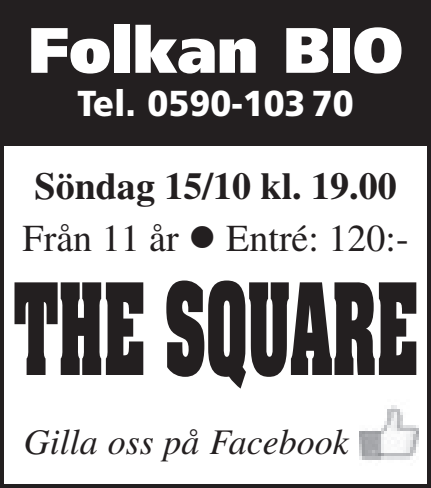
<style>
.page{position:relative;width:431px;height:488px;background:#fff}
.page>*{position:absolute;margin:0;border:0;box-sizing:border-box;transform-origin:0 0}
.t1{font:700 108px "Aachen";color:#231f20;scale:.54 1}
.t2{font:900 64px "Frutiger LT Std";color:#fff;scale:.95 1}
.t3{font:700 38px/52px "Times";color:#231f20;text-align:center}
.t4{font:italic 36px "Times";color:#231f20}
.t5{font:900 36px "Frutiger LT Std";color:#fff;scale:.95 1}
.s1{font-weight:400}
</style>
<div class="page">
<img style="left:359px;top:405px;width:59px;height:55px">
<div style="left:0;top:0;width:431px;height:145px;background:#231f20"></div>
<div style="left:0;top:0;width:431px;height:488px;border:4px solid #231f20"></div>
<h2 class="t2" style="left:29px;top:11px;width:395px">Folkan BIO</h2>
<p class="t5" style="left:78px;top:81px;width:292px">Tel. 0590-103 70</p>
<p class="t3" style="left:23px;top:159px;width:388px">Söndag 15/10 kl. 19.00<br><span class="s1">Från 11 år</span> ● <span class="s1">Entré: 120:-</span></p>
<h1 class="t1" style="left:14px;top:251px;width:749px">THE SQUARE</h1>
<p class="t4" style="left:24px;top:422px;width:326px">Gilla oss på Facebook</p>
</div>
